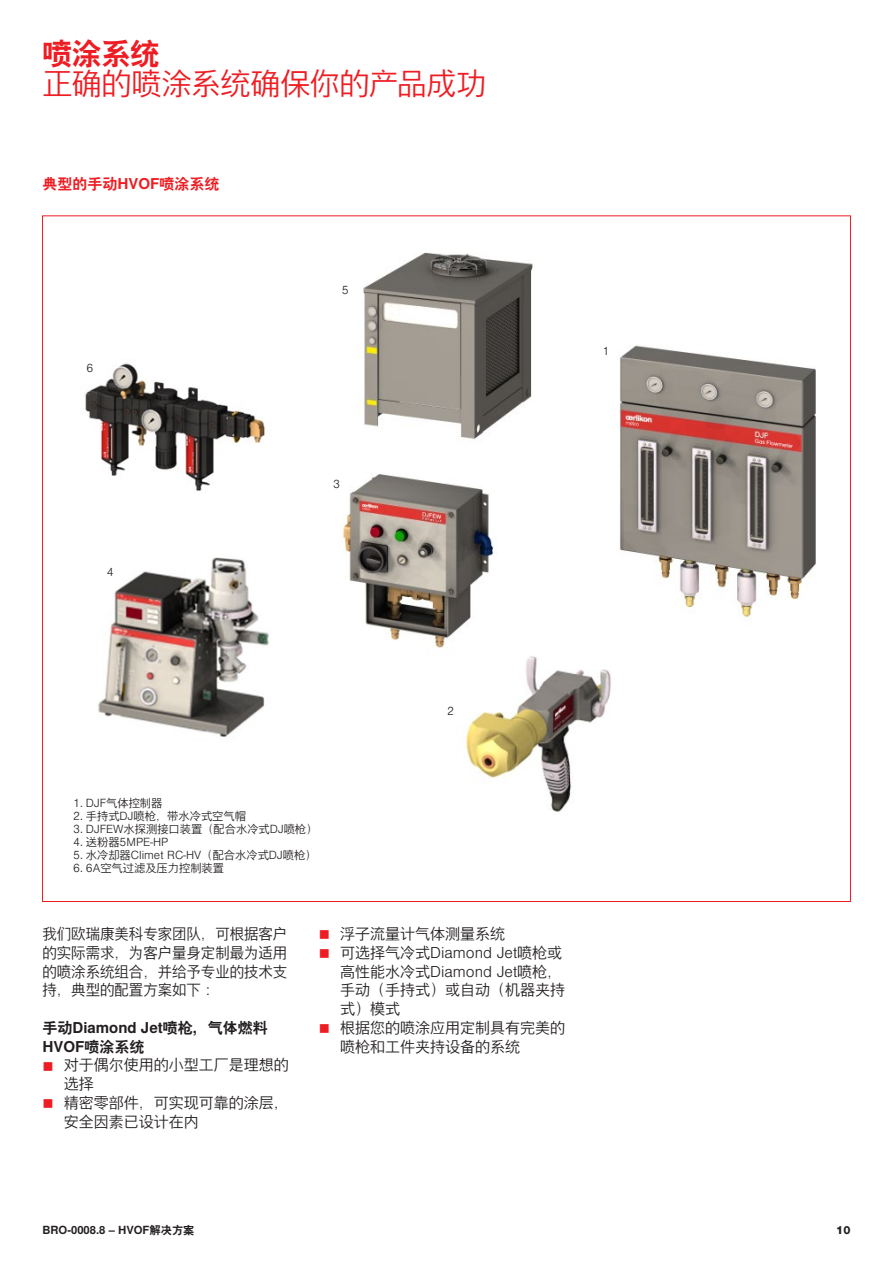
<style>
.page{position:relative;width:893px;height:1263px;background:#fff}
.page>*{position:absolute;margin:0;border:0;box-sizing:border-box;transform-origin:0 0}
.t1{font:300 30px "Nimbus Sans Global";letter-spacing:-.01em;color:#ee1d23}
.t2{font:700 30px "Nimbus Sans Global";color:#ee1d23}
.t3{font:300 15px/18.8px "Nimbus Sans Global";color:#231f20}
.t4{font:300 15px/18.8px "Nimbus Sans Global";color:#231f20;text-align:justify;scale:.96 1}
.t5{font:700 15px/18.8px "Nimbus Sans Global";color:#231f20}
.t6{font:700 15px "Nimbus Sans Global";color:#ee1d23}
.t7{font:300 11.25px "Nimbus Sans Global";color:#231f20}
.t8{font:700 11.25px "Nimbus Sans Global";color:#231f20}
.t9{font:800 11.25px "Helvetica Neue LT Com";color:#231f20}
.s1{color:#ee1d23}
</style>
<div class="page">
<img style="left:85px;top:252px;width:731px;height:560px">
<h1 class="t2" style="left:43px;top:36px;width:119px">喷涂系统</h1>
<h1 class="t1" style="left:43px;top:66px;width:445px">正确的喷涂系统确保你的产品成功</h1>
<p class="t6" style="left:42px;top:175px;width:178px">典型的手动HVOF喷涂系统</p>
<p class="t7" style="left:87px;top:362px;width:8px">6</p>
<p class="t7" style="left:107px;top:565px;width:8px">4</p>
<p class="t7" style="left:342px;top:284px;width:8px">5</p>
<p class="t7" style="left:333px;top:477px;width:8px">3</p>
<p class="t7" style="left:603px;top:344px;width:8px">1</p>
<p class="t7" style="left:447px;top:705px;width:8px">2</p>
<p class="t7" style="left:73px;top:796px;width:91px">1. DJF气体控制器</p>
<p class="t7" style="left:73px;top:809px;width:174px">2. 手持式DJ喷枪，带水冷式空气帽</p>
<p class="t7" style="left:73px;top:822px;width:246px">3. DJFEW水探测接口装置（配合水冷式DJ喷枪）</p>
<p class="t7" style="left:73px;top:836px;width:97px">4. 送粉器5MPE-HP</p>
<p class="t7" style="left:73px;top:849px;width:245px">5. 水冷却器Climet RC-HV（配合水冷式DJ喷枪）</p>
<p class="t7" style="left:73px;top:862px;width:152px">6. 6A空气过滤及压力控制装置</p>
<p class="t4" style="left:43px;top:925px;width:257px">我们欧瑞康美科专家团队，可根据客户的实际需求，为客户量身定制最为适用的喷涂系统组合，并给予专业的技术支持，典型的配置方案如下：</p>
<p class="t5" style="left:43px;top:1018px;width:227px">手动Diamond Jet喷枪，气体燃料<br>HVOF喷涂系统</p>
<p class="t3" style="left:64px;top:1056px;width:227px;text-indent:-21px"><span class="s1">■</span> 对于偶尔使用的小型工厂是理想的选择</p>
<p class="t3" style="left:64px;top:1093px;width:227px;text-indent:-21px"><span class="s1">■</span> 精密零部件，可实现可靠的涂层，安全因素已设计在内</p>
<p class="t3" style="left:319px;top:925px;width:188px"><span class="s1">■</span> 浮子流量计气体测量系统</p>
<p class="t3" style="left:340px;top:943px;width:226px;text-indent:-21px"><span class="s1">■</span> 可选择气冷式Diamond Jet喷枪或高性能水冷式Diamond Jet喷枪，手动（手持式）或自动（机器夹持式）模式</p>
<p class="t3" style="left:340px;top:1018px;width:226px;text-indent:-21px"><span class="s1">■</span> 根据您的喷涂应用定制具有完美的喷枪和工件夹持设备的系统</p>
<p class="t8" style="left:43px;top:1223px;width:154px">BRO-0008.8 – HVOF解决方案</p>
<p class="t9" style="left:836px;top:1223px;width:16px">10</p>
</div>
